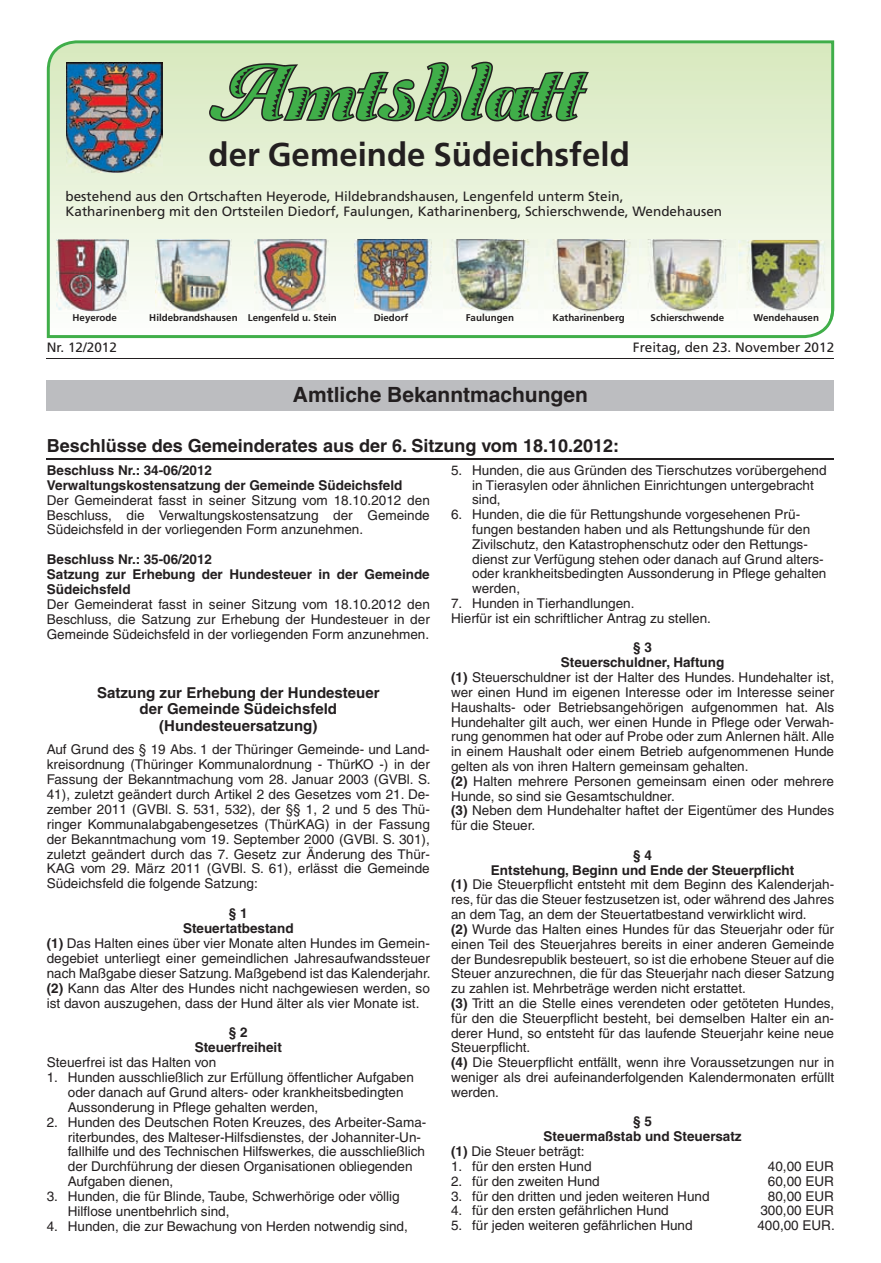
<style>
.page{position:relative;width:881px;height:1263px;background:#fff}
.page>*{position:absolute;margin:0;border:0;box-sizing:border-box;transform-origin:0 0}
.t1{font:81px "Zaragoza Plain";color:#40ae49}
.t2{font:700 33px "Frutiger LT";color:#231f20}
.t3{font:700 21px "Helvetica LT";color:#231f20}
.t4{font:700 18px "Helvetica LT";color:#231f20}
.t5{font:700 15px/16.5px "Helvetica LT";color:#231f20;text-align:center}
.t6{font:13.5px/14.9px "Helvetica LT";color:#231f20}
.t7{font:700 13.5px/14.9px "Helvetica LT";color:#231f20}
.t8{font:13.5px/14.7px "Frutiger LT";color:#231f20}
.t9{font:700 9.75px "Frutiger LT";color:#231f20}
.s1{font-weight:700}
</style>
<div class="page">
<hr style="left:47px;top:358px;width:786px;height:1px;background:#231f20">
<svg style="left:47px;top:40px;width:786px;height:298px"></svg>
<img style="left:56px;top:240px;width:73px;height:71px">
<img style="left:254px;top:240px;width:74px;height:72px">
<img style="left:354px;top:240px;width:77px;height:73px">
<img style="left:443px;top:240px;width:94px;height:80px">
<img style="left:544px;top:240px;width:92px;height:80px">
<img style="left:639px;top:240px;width:96px;height:81px">
<img style="left:738px;top:240px;width:90px;height:81px">
<img style="left:828px;top:240px;width:5px;height:81px">
<img style="left:155px;top:240px;width:77px;height:74px">
<div style="left:47px;top:381px;width:786px;height:30px;background:#bcbdc0"></div>
<hr style="left:47px;top:458px;width:786px;height:1px;background:#231f20">
<h1 class="t1" style="left:208px;top:47px;width:372px">Amtsblatt</h1>
<h2 class="t2" style="left:208px;top:135px;width:422px">der Gemeinde Südeichsfeld</h2>
<p class="t8" style="left:65px;top:189px;width:658px">bestehend aus den Ortschaften Heyerode, Hildebrandshausen, Lengenfeld unterm Stein,<br>Katharinenberg mit den Ortsteilen Diedorf, Faulungen, Katharinenberg, Schierschwende, Wendehausen</p>
<p class="t9" style="left:72px;top:312px;width:46px">Heyerode</p>
<p class="t9" style="left:149px;top:312px;width:189px">Hildebrandshausen Lengenfeld u. Stein</p>
<p class="t9" style="left:373px;top:312px;width:36px">Diedorf</p>
<p class="t9" style="left:465px;top:312px;width:50px">Faulungen</p>
<p class="t9" style="left:552px;top:312px;width:74px">Katharinenberg</p>
<p class="t9" style="left:650px;top:312px;width:75px">Schierschwende</p>
<p class="t9" style="left:753px;top:312px;width:67px">Wendehausen</p>
<p class="t8" style="left:47px;top:340px;width:72px">Nr. 12/2012</p>
<p class="t8" style="left:632px;top:340px;width:203px">Freitag, den 23. November 2012</p>
<h3 class="t3" style="left:293px;top:382px;width:297px">Amtliche Bekanntmachungen</h3>
<h3 class="t4" style="left:47px;top:434px;width:573px">Beschlüsse des Gemeinderates aus der 6. Sitzung vom 18.10.2012:</h3>
<p class="t7" style="left:47px;top:462px;width:357px">Beschluss Nr.: 34-06/2012<br>Verwaltungskostensatzung der Gemeinde Südeichsfeld</p>
<p class="t6" style="left:47px;top:492px;width:384px;text-align:justify">Der Gemeinderat fasst in seiner Sitzung vom 18.10.2012 den Beschluss, die Verwaltungskostensatzung der Gemeinde Südeichsfeld in der vorliegenden Form anzunehmen.</p>
<p class="t7" style="left:47px;top:552px;width:384px">Beschluss Nr.: 35-06/2012<br>Satzung zur Erhebung der Hundesteuer in der Gemeinde<br>Südeichsfeld</p>
<p class="t6" style="left:47px;top:597px;width:384px;text-align:justify">Der Gemeinderat fasst in seiner Sitzung vom 18.10.2012 den Beschluss, die Satzung zur Erhebung der Hundesteuer in der Gemeinde Südeichsfeld in der vorliegenden Form anzunehmen.</p>
<p class="t6" style="left:472px;top:462px;width:356px;text-indent:-21px">5. Hunden, die aus Gründen des Tierschutzes vorübergehend in Tierasylen oder ähnlichen Einrichtungen untergebracht sind,</p>
<p class="t6" style="left:472px;top:507px;width:355px;text-indent:-21px">6. Hunden, die die für Rettungshunde vorgesehenen Prü&shy;fungen bestanden haben und als Rettungshunde für den Zivilschutz, den Katastrophenschutz oder den Rettungs&shy;dienst zur Verfügung stehen oder danach auf Grund alters&shy;oder krankheitsbedingten Aussonderung in Pflege gehalten werden,</p>
<p class="t6" style="left:451px;top:596px;width:261px">7. Hunden in Tierhandlungen.<br>Hierfür ist ein schriftlicher Antrag zu stellen.</p>
<p class="t7" style="left:633px;top:640px;width:20px">§ 3</p>
<p class="t7" style="left:560px;top:655px;width:165px">Steuerschuldner, Haftung</p>
<p class="t6" style="left:451px;top:670px;width:384px"><span class="s1">(1)</span> Steuerschuldner ist der Halter des Hundes. Hundehalter ist,</p>
<p class="t6" style="left:451px;top:685px;width:384px">wer einen Hund im eigenen Interesse oder im Interesse seiner</p>
<p class="t6" style="left:451px;top:699px;width:384px">Haushalts- oder Betriebsangehörigen aufgenommen hat. Als</p>
<p class="t6" style="left:451px;top:714px;width:384px">Hundehalter gilt auch, wer einen Hunde in Pflege oder Verwah-</p>
<p class="t6" style="left:451px;top:729px;width:384px">rung genommen hat oder auf Probe oder zum Anlernen hält. Alle</p>
<p class="t6" style="left:451px;top:744px;width:384px">in einem Haushalt oder einem Betrieb aufgenommenen Hunde</p>
<p class="t6" style="left:451px;top:759px;width:299px">gelten als von ihren Haltern gemeinsam gehalten.</p>
<p class="t6" style="left:451px;top:773px;width:384px"><span class="s1">(2)</span> Halten mehrere Personen gemeinsam einen oder mehrere</p>
<p class="t6" style="left:451px;top:788px;width:225px">Hunde, so sind sie Gesamtschuldner.</p>
<p class="t6" style="left:451px;top:803px;width:384px"><span class="s1">(3)</span> Neben dem Hundehalter haftet der Eigentümer des Hundes</p>
<p class="t6" style="left:451px;top:818px;width:86px">für die Steuer.</p>
<p class="t7" style="left:633px;top:847px;width:20px">§ 4</p>
<p class="t7" style="left:490px;top:862px;width:305px">Entstehung, Beginn und Ende der Steuerpflicht</p>
<p class="t6" style="left:451px;top:877px;width:384px"><span class="s1">(1)</span> Die Steuerpflicht entsteht mit dem Beginn des Kalenderjah-</p>
<p class="t6" style="left:451px;top:892px;width:384px">res, für das die Steuer festzusetzen ist, oder während des Jahres</p>
<p class="t6" style="left:451px;top:907px;width:357px">an dem Tag, an dem der Steuertatbestand verwirklicht wird.</p>
<p class="t6" style="left:451px;top:922px;width:384px"><span class="s1">(2)</span> Wurde das Halten eines Hundes für das Steuerjahr oder für</p>
<p class="t6" style="left:451px;top:936px;width:384px">einen Teil des Steuerjahres bereits in einer anderen Gemeinde</p>
<p class="t6" style="left:451px;top:951px;width:384px">der Bundesrepublik besteuert, so ist die erhobene Steuer auf die</p>
<p class="t6" style="left:451px;top:966px;width:384px">Steuer anzurechnen, die für das Steuerjahr nach dieser Satzung</p>
<p class="t6" style="left:451px;top:981px;width:296px">zu zahlen ist. Mehrbeträge werden nicht erstattet.</p>
<p class="t6" style="left:451px;top:996px;width:384px"><span class="s1">(3)</span> Tritt an die Stelle eines verendeten oder getöteten Hundes,</p>
<p class="t6" style="left:451px;top:1010px;width:384px">für den die Steuerpflicht besteht, bei demselben Halter ein an-</p>
<p class="t6" style="left:451px;top:1025px;width:384px">derer Hund, so entsteht für das laufende Steuerjahr keine neue</p>
<p class="t6" style="left:451px;top:1040px;width:81px">Steuerpflicht.</p>
<p class="t6" style="left:451px;top:1055px;width:384px"><span class="s1">(4)</span> Die Steuerpflicht entfällt, wenn ihre Voraussetzungen nur in</p>
<p class="t6" style="left:451px;top:1070px;width:384px">weniger als drei aufeinanderfolgenden Kalendermonaten erfüllt</p>
<p class="t6" style="left:451px;top:1084px;width:49px">werden.</p>
<p class="t7" style="left:633px;top:1114px;width:20px">§ 5</p>
<p class="t7" style="left:543px;top:1129px;width:199px">Steuermaßstab und Steuersatz</p>
<p class="t6" style="left:451px;top:1144px;width:135px"><span class="s1">(1)</span> Die Steuer beträgt:</p>
<p class="t6" style="left:451px;top:1159px;width:142px">1. für den ersten Hund</p>
<p class="t6" style="left:767px;top:1159px;width:68px">40,00 EUR</p>
<p class="t6" style="left:451px;top:1173px;width:150px">2. für den zweiten Hund</p>
<p class="t6" style="left:767px;top:1173px;width:68px">60,00 EUR</p>
<p class="t6" style="left:451px;top:1188px;width:260px">3. für den dritten und jeden weiteren Hund</p>
<p class="t6" style="left:767px;top:1188px;width:68px">80,00 EUR</p>
<p class="t6" style="left:451px;top:1203px;width:219px">4. für den ersten gefährlichen Hund</p>
<p class="t6" style="left:760px;top:1203px;width:75px">300,00 EUR</p>
<p class="t6" style="left:451px;top:1218px;width:243px">5. für jeden weiteren gefährlichen Hund</p>
<p class="t6" style="left:757px;top:1218px;width:79px">400,00 EUR.</p>
<p class="t5" style="left:97px;top:684px;width:284px">Satzung zur Erhebung der Hundesteuer der Gemeinde Südeichsfeld (Hundesteuersatzung)</p>
<p class="t6" style="left:47px;top:742px;width:385px;text-align:justify">Auf Grund des § 19 Abs. 1 der Thüringer Gemeinde- und Land&shy;kreisordnung (Thüringer Kommunalordnung - ThürKO -) in der Fassung der Bekanntmachung vom 28. Januar 2003 (GVBl. S.<br>41), zuletzt geändert durch Artikel 2 des Gesetzes vom 21. De&shy;zember 2011 (GVBl. S. 531, 532), der §§ 1, 2 und 5 des Thü&shy;ringer Kommunalabgabengesetzes (ThürKAG) in der Fassung der Bekanntmachung vom 19. September 2000 (GVBl. S. 301), zuletzt geändert durch das 7. Gesetz zur Änderung des Thür-KAG vom 29. März 2011 (GVBl. S. 61), erlässt die Gemeinde Südeichsfeld die folgende Satzung:</p>
<p class="t7" style="left:229px;top:906px;width:20px">§ 1</p>
<p class="t7" style="left:183px;top:921px;width:112px">Steuertatbestand</p>
<p class="t6" style="left:47px;top:936px;width:384px"><span class="s1">(1)</span> Das Halten eines über vier Monate alten Hundes im Gemein-</p>
<p class="t6" style="left:47px;top:951px;width:384px">degebiet unterliegt einer gemeindlichen Jahresaufwandssteuer</p>
<p class="t6" style="left:47px;top:965px;width:385px">nach Maßgabe dieser Satzung. Maßgebend ist das Kalenderjahr.</p>
<p class="t6" style="left:47px;top:980px;width:384px"><span class="s1">(2)</span> Kann das Alter des Hundes nicht nachgewiesen werden, so</p>
<p class="t6" style="left:47px;top:995px;width:374px">ist davon auszugehen, dass der Hund älter als vier Monate ist.</p>
<p class="t7" style="left:195px;top:1025px;width:89px;text-align:center">§ 2<br>Steuerfreiheit</p>
<p class="t6" style="left:47px;top:1055px;width:171px">Steuerfrei ist das Halten von</p>
<p class="t6" style="left:68px;top:1070px;width:347px;text-indent:-21px">1. Hunden ausschließlich zur Erfüllung öffentlicher Aufgaben oder danach auf Grund alters- oder krankheitsbedingten<br>Aussonderung in Pflege gehalten werden,</p>
<p class="t6" style="left:68px;top:1114px;width:360px;text-indent:-21px">2. Hunden des Deutschen Roten Kreuzes, des Arbeiter-Sama&shy;riterbundes, des Malteser-Hilfsdienstes, der Johanniter-Un&shy;fallhilfe und des Technischen Hilfswerkes, die ausschließlich der Durchführung der diesen Organisationen obliegenden Aufgaben dienen,</p>
<p class="t6" style="left:68px;top:1189px;width:333px;text-indent:-21px">3. Hunden, die für Blinde, Taube, Schwerhörige oder völlig<br>Hilflose unentbehrlich sind,</p>
<p class="t6" style="left:47px;top:1219px;width:362px">4. Hunden, die zur Bewachung von Herden notwendig sind,</p>
</div>
